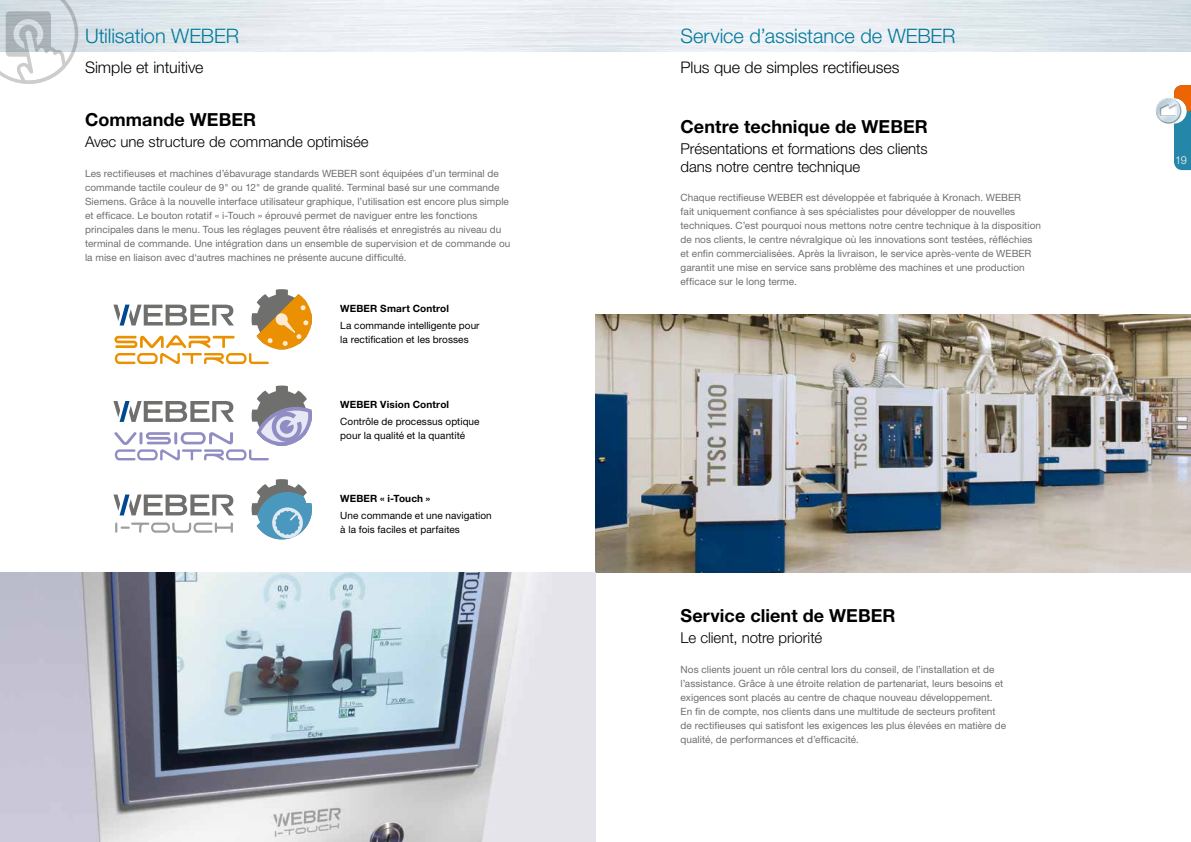
<style>
.page{position:relative;width:1191px;height:842px;background:#fff}
.page>*{position:absolute;margin:0;border:0;box-sizing:border-box;transform-origin:0 0}
.t1{font:300 20px "Helvetica Neue LT Std";letter-spacing:-.005em;color:#00799b}
.t2{font:700 18px "Helvetica Neue LT Std";letter-spacing:.005em;color:#000}
.t3{font:300 16px "Helvetica Neue LT Std";letter-spacing:-.005em;color:#000}
.t4{font:300 15px/18px "Helvetica Neue LT Std";letter-spacing:-.005em;color:#000}
.t5{font:300 11px "Helvetica Neue LT Std";color:#fff}
.t6{font:10px/14px "Helvetica Neue LT Std";letter-spacing:.005em;color:#6f6f6e}
.t7{font:10px/14px "Helvetica Neue LT Std";letter-spacing:.005em;color:#000}
.t8{font:700 10px "Helvetica Neue LT Std";letter-spacing:.015em;color:#000}
</style>
<div class="page">
<svg style="left:78px;top:0;width:517px;height:51px;fill:#e9edf1"></svg>
<img style="left:595px;top:315px;width:596px;height:258px">
<img style="left:0;top:573px;width:595px;height:269px">
<svg style="left:0;top:0;width:78px;height:84px"></svg>
<svg style="left:1174px;top:111px;width:17px;height:59px"></svg>
<svg style="left:1174px;top:85px;width:17px;height:26px"></svg>
<img style="left:1155px;top:96px;width:27px;height:29px">
<svg style="left:113px;top:289px;width:199px;height:75px"></svg>
<svg style="left:115px;top:523px;width:118px;height:10px"></svg>
<svg style="left:113px;top:494px;width:121px;height:21px"></svg>
<svg style="left:252px;top:479px;width:60px;height:60px"></svg>
<svg style="left:113px;top:386px;width:199px;height:74px"></svg>
<h1 class="t1" style="left:85px;top:23px;width:155px">Utilisation WEBER</h1>
<h3 class="t3" style="left:85px;top:57px;width:120px">Simple et intuitive</h3>
<h2 class="t2" style="left:85px;top:109px;width:173px">Commande WEBER</h2>
<h3 class="t4" style="left:85px;top:132px;width:285px">Avec une structure de commande optimisée</h3>
<p class="t6" style="left:85px;top:167px;width:427px">Les rectifieuses et machines d’ébavurage standards WEBER sont équipées d’un terminal de commande tactile couleur de 9" ou 12" de grande qualité. Terminal basé sur une commande Siemens. Grâce à la nouvelle interface utilisateur graphique, l’utilisation est encore plus simple et efficace. Le bouton rotatif « i-Touch » éprouvé permet de naviguer entre les fonctions principales dans le menu. Tous les réglages peuvent être réalisés et enregistrés au niveau du terminal de commande. Une intégration dans un ensemble de supervision et de commande ou la mise en liaison avec d‘autres machines ne présente aucune difficulté.</p>
<p class="t8" style="left:340px;top:302px;width:110px">WEBER Smart Control</p>
<p class="t7" style="left:340px;top:318px;width:141px">La commande intelligente pour la rectification et les brosses</p>
<p class="t8" style="left:340px;top:398px;width:110px">WEBER Vision Control</p>
<p class="t7" style="left:340px;top:414px;width:141px">Contrôle de processus optique pour la qualité et la quantité</p>
<p class="t8" style="left:340px;top:492px;width:92px">WEBER « i-Touch »</p>
<p class="t7" style="left:340px;top:508px;width:153px">Une commande et une navigation à la fois faciles et parfaites</p>
<h1 class="t1" style="left:680px;top:23px;width:276px">Service d’assistance de WEBER</h1>
<h3 class="t3" style="left:680px;top:57px;width:220px">Plus que de simples rectifieuses</h3>
<h2 class="t2" style="left:680px;top:116px;width:249px">Centre technique de WEBER</h2>
<h3 class="t4" style="left:680px;top:140px;width:248px">Présentations et formations des clients dans notre centre technique</h3>
<p class="t6" style="left:680px;top:191px;width:362px">Chaque rectifieuse WEBER est développée et fabriquée à Kronach. WEBER<br>fait uniquement confiance à ses spécialistes pour développer de nouvelles techniques. C’est pourquoi nous mettons notre centre technique à la disposition de nos clients, le centre névralgique où les innovations sont testées, réfléchies et enfin commercialisées. Après la livraison, le service après-vente de WEBER garantit une mise en service sans problème des machines et une production efficace sur le long terme.</p>
<h2 class="t2" style="left:680px;top:605px;width:216px">Service client de WEBER</h2>
<h3 class="t4" style="left:680px;top:628px;width:143px">Le client, notre priorité</h3>
<p class="t6" style="left:680px;top:663px;width:327px">Nos clients jouent un rôle central lors du conseil, de l’installation et de l’assistance. Grâce à une étroite relation de partenariat, leurs besoins et exigences sont placés au centre de chaque nouveau développement.<br>En fin de compte, nos clients dans une multitude de secteurs profitent de rectifieuses qui satisfont les exigences les plus élevées en matière de qualité, de performances et d’efficacité.</p>
<p class="t5" style="left:1175px;top:153px;width:13px">19</p>
</div>
